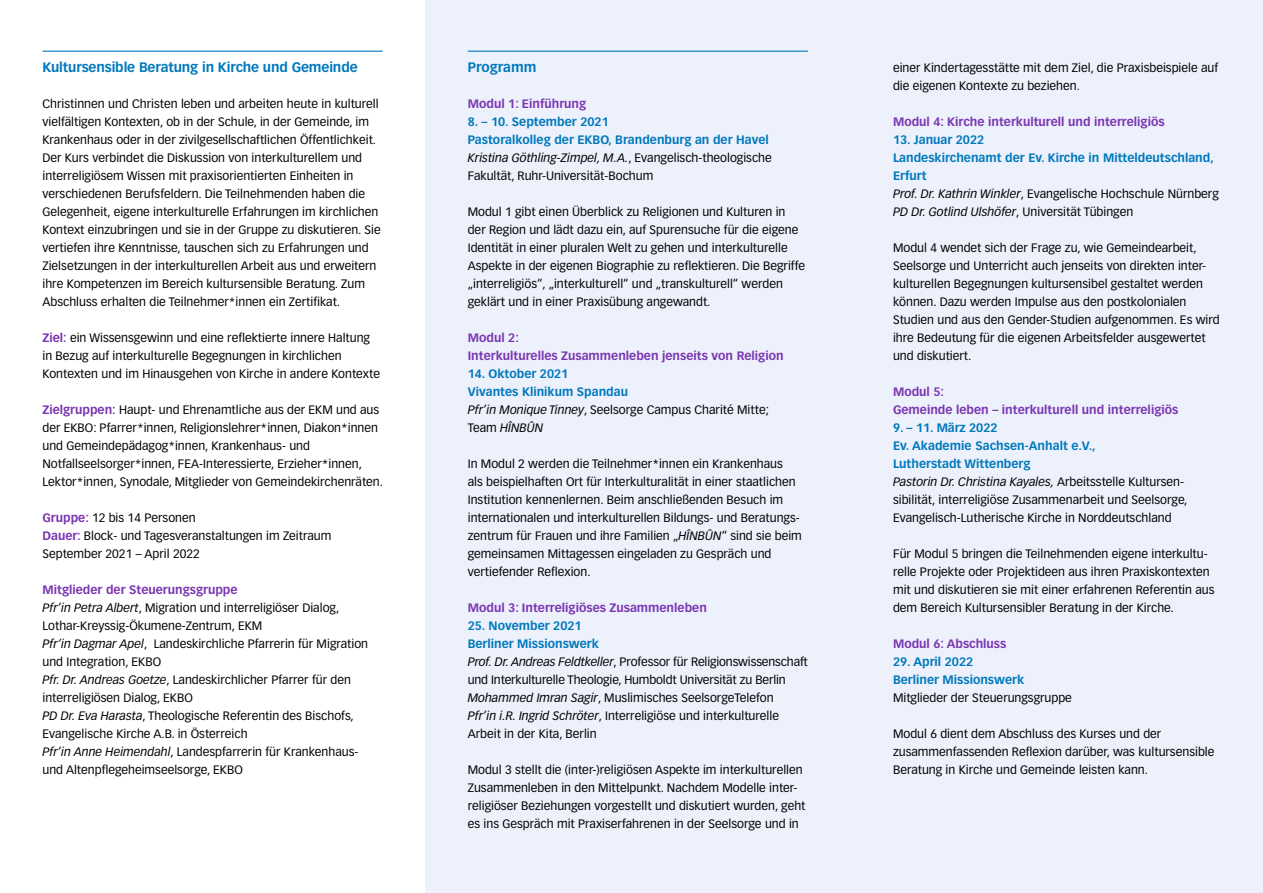
<style>
.page{position:relative;width:1263px;height:893px;background:#fff}
.page>*{position:absolute;margin:0;border:0;box-sizing:border-box;transform-origin:0 0}
.t1{font:700 13.5px "Vectora LT Std";letter-spacing:-.01em;color:#0078bb}
.t2{font:12px/18px "Vectora LT Std";color:#000}
.t3{font:700 12px/18px "Vectora LT Std";color:#0078bb}
.t4{font:700 12px/18px "Vectora LT Std";color:#7a36b1}
.s1{font-weight:700;color:#7a36b1}
.s2{font-style:italic}
.s3{font-weight:400;font-style:italic;color:#000}
.s4{font-weight:400;color:#000}
.s5{font-weight:700;color:#0078bb}
</style>
<div class="page">
<div style="left:425px;top:0;width:838px;height:893px;background:#edf1fc"></div>
<hr style="left:43px;top:51px;width:340px;height:1px;background:#0078bb">
<hr style="left:468px;top:51px;width:340px;height:1px;background:#0078bb">
<p class="t1" style="left:43px;top:59px;width:317px">Kultursensible Beratung in Kirche und Gemeinde</p>
<p class="t2" style="left:43px;top:95px;width:340px">Christinnen und Christen leben und arbeiten heute in kulturell vielfältigen Kontexten, ob in der Schule, in der Gemeinde, im Krankenhaus oder in der zivilgesellschaftlichen Öffentlichkeit.<br>Der Kurs verbindet die Diskussion von interkulturellem und interreligiösem Wissen mit praxisorientierten Einheiten in verschiedenen Berufsfeldern. Die Teilnehmenden haben die Gelegenheit, eigene interkulturelle Erfahrungen im kirchlichen Kontext einzubringen und sie in der Gruppe zu diskutieren. Sie vertiefen ihre Kenntnisse, tauschen sich zu Erfahrungen und Zielsetzungen in der interkulturellen Arbeit aus und erweitern ihre Kompetenzen im Bereich kultursensible Beratung. Zum Abschluss erhalten die Teilnehmer*innen ein Zertifikat.</p>
<p class="t2" style="left:43px;top:329px;width:339px"><span class="s1">Ziel:</span> ein Wissensgewinn und eine reflektierte innere Haltung in Bezug auf interkulturelle Begegnungen in kirchlichen<br>Kontexten und im Hinausgehen von Kirche in andere Kontexte</p>
<p class="t2" style="left:43px;top:401px;width:342px"><span class="s1">Zielgruppen:</span> Haupt- und Ehrenamtliche aus der EKM und aus der EKBO: Pfarrer*innen, Religionslehrer*innen, Diakon*innen und Gemeindepädagog*innen, Krankenhaus- und Notfallseelsorger*innen, FEA-Interessierte, Erzieher*innen, Lektor*innen, Synodale, Mitglieder von Gemeindekirchenräten.</p>
<p class="t2" style="left:43px;top:509px;width:290px"><span class="s1">Gruppe:</span> 12 bis 14 Personen<br><span class="s1">Dauer:</span> Block- und Tagesveranstaltungen im Zeitraum<br>September 2021 – April 2022</p>
<p class="t2" style="left:43px;top:581px;width:327px"><span class="s1">Mitglieder der Steuerungsgruppe<br></span><span class="s2">Pfr’in Petra Albert</span>, Migration und interreligiöser Dialog, Lothar-Kreyssig-Ökumene-Zentrum, EKM<br><span class="s2">Pfr‘in Dagmar Apel</span>, Landeskirchliche Pfarrerin für Migration und Integration, EKBO<br><span class="s2">Pfr. Dr. Andreas Goetze</span>, Landeskirchlicher Pfarrer für den interreligiösen Dialog, EKBO<br><span class="s2">PD Dr. Eva Harasta</span>, Theologische Referentin des Bischofs, Evangelische Kirche A.B. in Österreich<br><span class="s2">Pfr’in Anne Heimendahl</span>, Landespfarrerin für Krankenhaus&shy;und Altenpflegeheimseelsorge, EKBO</p>
<p class="t1" style="left:468px;top:59px;width:70px">Programm</p>
<p class="t4" style="left:468px;top:95px;width:120px">Modul 1: Einführung</p>
<p class="t3" style="left:468px;top:113px;width:306px">8. – 10. September 2021<br>Pastoralkolleg der EKBO, Brandenburg an der Havel <span class="s3">Kristina Göthling-Zimpel, M.A.</span><span class="s4">, Evangelisch-theologische Fakultät, Ruhr-Universität-Bochum</span></p>
<p class="t2" style="left:468px;top:203px;width:339px">Modul 1 gibt einen Überblick zu Religionen und Kulturen in der Region und lädt dazu ein, auf Spurensuche für die eigene Identität in einer pluralen Welt zu gehen und interkulturelle Aspekte in der eigenen Biographie zu reflektieren. Die Begriffe „interreligiös“, „interkulturell“ und „transkulturell“ werden geklärt und in einer Praxisübung angewandt.</p>
<p class="t4" style="left:468px;top:329px;width:317px">Modul 2:<br>Interkulturelles Zusammenleben jenseits von Religion</p>
<p class="t3" style="left:468px;top:365px;width:303px">14. Oktober 2021<br>Vivantes Klinikum Spandau<br><span class="s3">Pfr’in Monique Tinney</span><span class="s4">, Seelsorge Campus Charité Mitte;<br>Team</span> <span class="s3">HÎNBÛN</span></p>
<p class="t2" style="left:468px;top:455px;width:336px">In Modul 2 werden die Teilnehmer*innen ein Krankenhaus<br>als beispielhaften Ort für Interkulturalität in einer staatlichen Institution kennenlernen. Beim anschließenden Besuch im internationalen und interkulturellen Bildungs- und Beratungs&shy;zentrum für Frauen und ihre Familien „<span class="s2">HÎNBÛN</span>“ sind sie beim gemeinsamen Mittagessen eingeladen zu Gespräch und vertiefender Reflexion.</p>
<p class="t4" style="left:468px;top:599px;width:241px">Modul 3: Interreligiöses Zusammenleben</p>
<p class="t2" style="left:468px;top:617px;width:342px"><span class="s5">25. November 2021<br>Berliner Missionswerk<br></span><span class="s2">Prof. Dr. Andreas Feldtkeller</span>, Professor für Religionswissenschaft und Interkulturelle Theologie, Humboldt Universität zu Berlin <span class="s2">Mohammed Imran Sagir</span>, Muslimisches SeelsorgeTelefon<br><span class="s2">Pfr’in i.R. Ingrid Schröter</span>, Interreligiöse und interkulturelle Arbeit in der Kita, Berlin</p>
<p class="t2" style="left:468px;top:761px;width:339px">Modul 3 stellt die (inter-)religiösen Aspekte im interkulturellen Zusammenleben in den Mittelpunkt. Nachdem Modelle inter&shy;religiöser Beziehungen vorgestellt und diskutiert wurden, geht es ins Gespräch mit Praxiserfahrenen in der Seelsorge und in</p>
<p class="t2" style="left:893px;top:59px;width:327px">einer Kindertagesstätte mit dem Ziel, die Praxisbeispiele auf die eigenen Kontexte zu beziehen.</p>
<p class="t4" style="left:893px;top:113px;width:273px">Modul 4: Kirche interkulturell und interreligiös</p>
<p class="t3" style="left:893px;top:131px;width:327px">13. Januar 2022<br>Landeskirchenamt der Ev. Kirche in Mitteldeutschland, Erfurt<br><span class="s3">Prof. Dr. Kathrin Winkler</span><span class="s4">, Evangelische Hochschule Nürnberg </span><span class="s3">PD Dr. Gotlind Ulshöfer</span><span class="s4">, Universität Tübingen</span></p>
<p class="t2" style="left:893px;top:239px;width:328px">Modul 4 wendet sich der Frage zu, wie Gemeindearbeit, Seelsorge und Unterricht auch jenseits von direkten inter&shy;kulturellen Begegnungen kultursensibel gestaltet werden können. Dazu werden Impulse aus den postkolonialen Studien und aus den Gender-Studien aufgenommen. Es wird ihre Bedeutung für die eigenen Arbeitsfelder ausgewertet und diskutiert.</p>
<p class="t4" style="left:893px;top:383px;width:287px">Modul 5:<br>Gemeinde leben – interkulturell und interreligiös</p>
<p class="t2" style="left:893px;top:419px;width:296px"><span class="s5">9. – 11. März 2022<br>Ev. Akademie Sachsen-Anhalt e.V.,<br>Lutherstadt Wittenberg<br></span><span class="s2">Pastorin Dr. Christina Kayales,</span> Arbeitsstelle Kultursen&shy;sibilität, interreligiöse Zusammenarbeit und Seelsorge, Evangelisch-Lutherische Kirche in Norddeutschland</p>
<p class="t2" style="left:893px;top:545px;width:323px">Für Modul 5 bringen die Teilnehmenden eigene interkultu&shy;relle Projekte oder Projektideen aus ihren Praxiskontexten mit und diskutieren sie mit einer erfahrenen Referentin aus dem Bereich Kultursensibler Beratung in der Kirche.</p>
<p class="t4" style="left:893px;top:635px;width:115px">Modul 6: Abschluss</p>
<p class="t3" style="left:893px;top:653px;width:133px">29. April 2022<br>Berliner Missionswerk</p>
<p class="t2" style="left:893px;top:689px;width:180px">Mitglieder der Steuerungsgruppe</p>
<p class="t2" style="left:893px;top:725px;width:323px">Modul 6 dient dem Abschluss des Kurses und der zusammenfassenden Reflexion darüber, was kultursensible<br>Beratung in Kirche und Gemeinde leisten kann.</p>
</div>
